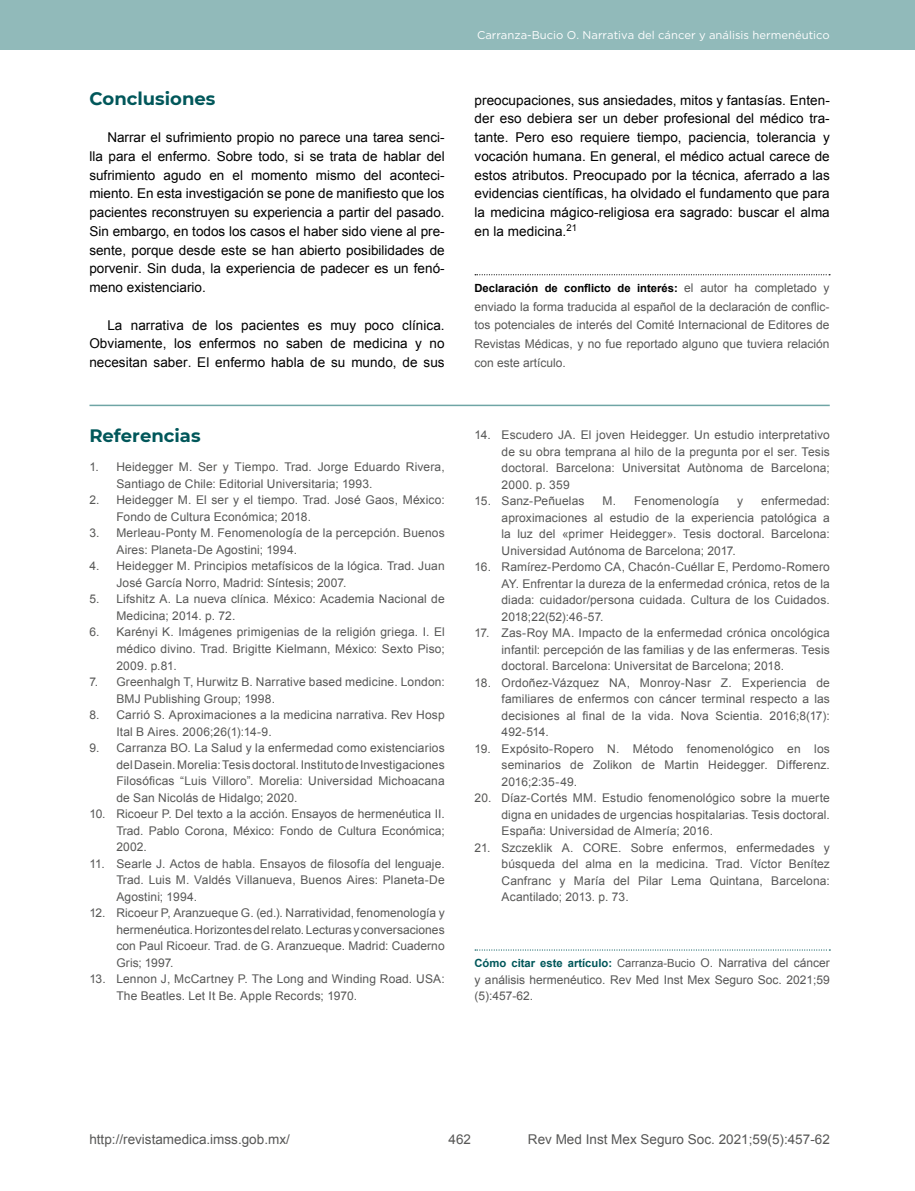
<style>
.page{position:relative;width:915px;height:1191px;background:#fff}
.page>*{position:absolute;margin:0;border:0;box-sizing:border-box;transform-origin:0 0}
.t1{font:700 18px "Montserrat";color:#01575a}
.t2{font:13.5px/18.8px "Arial";letter-spacing:.005em;color:#000;text-align:justify}
.t3{font:13.5px "Arial";color:#575756}
.t4{font:12px/16.5px "Arial";letter-spacing:.01em;color:#575756;text-align:justify}
.t5{font:700 11.25px "Arial";color:#01575a}
.t6{font:11.25px "Gotham";color:#fff}
.t7{font:700 11.25px "Arial";color:#000}
.s1{font-weight:400;font-size:12px;color:#575756}
.s2{font-weight:400;color:#575756}
</style>
<div class="page">
<div style="left:0;top:0;width:914px;height:50px;background:#91baba"></div>
<svg style="left:475px;top:274px;width:354px;height:1px"></svg>
<hr style="left:89px;top:404px;width:740px;height:2px;background:#6fa5a5">
<svg style="left:475px;top:949px;width:355px;height:1px"></svg>
<h1 class="t1" style="left:89px;top:85px;width:127px">Conclusiones</h1>
<p class="t2" style="left:89px;top:128px;width:357px;text-indent:18px">Narrar el sufrimiento propio no parece una tarea senci&shy;lla para el enfermo. Sobre todo, si se trata de hablar del sufrimiento agudo en el momento mismo del aconteci&shy;miento. En esta investigación se pone de manifiesto que los pacientes reconstruyen su experiencia a partir del pasado.<br>Sin embargo, en todos los casos el haber sido viene al pre&shy;sente, porque desde este se han abierto posibilidades de porvenir. Sin duda, la experiencia de padecer es un fenó&shy;meno existenciario.</p>
<p class="t2" style="left:89px;top:316px;width:357px;text-indent:18px">La narrativa de los pacientes es muy poco clínica.<br>Obviamente, los enfermos no saben de medicina y no necesitan saber. El enfermo habla de su mundo, de sus</p>
<h1 class="t1" style="left:89px;top:423px;width:113px">Referencias</h1>
<p class="t4" style="left:116px;top:459px;width:330px;text-indent:-27px">1. Heidegger M. Ser y Tiempo. Trad. Jorge Eduardo Rivera,<br>Santiago de Chile: Editorial Universitaria; 1993.</p>
<p class="t4" style="left:116px;top:492px;width:330px;text-indent:-27px">2. Heidegger M. El ser y el tiempo. Trad. José Gaos, México:<br>Fondo de Cultura Económica; 2018.</p>
<p class="t4" style="left:116px;top:525px;width:330px;text-indent:-27px">3. Merleau-Ponty M. Fenomenología de la percepción. Buenos<br>Aires: Planeta-De Agostini; 1994.</p>
<p class="t4" style="left:116px;top:558px;width:330px;text-indent:-27px">4. Heidegger M. Principios metafísicos de la lógica. Trad. Juan<br>José García Norro, Madrid: Síntesis; 2007.</p>
<p class="t4" style="left:116px;top:591px;width:330px;text-indent:-27px">5. Lifshitz A. La nueva clínica. México: Academia Nacional de<br>Medicina; 2014. p. 72.</p>
<p class="t4" style="left:116px;top:624px;width:330px;text-indent:-27px">6. Karényi K. Imágenes primigenias de la religión griega. I. El médico divino. Trad. Brigitte Kielmann, México: Sexto Piso; 2009. p.81.</p>
<p class="t4" style="left:116px;top:673px;width:330px;text-indent:-27px">7. Greenhalgh T, Hurwitz B. Narrative based medicine. London:<br>BMJ Publishing Group; 1998.</p>
<p class="t4" style="left:116px;top:706px;width:330px;text-indent:-27px">8. Carrió S. Aproximaciones a la medicina narrativa. Rev Hosp<br>Ital B Aires. 2006;26(1):14-9.</p>
<p class="t4" style="left:116px;top:739px;width:330px;text-indent:-27px">9. Carranza BO. La Salud y la enfermedad como existenciarios del Dasein. Morelia: Tesis doctoral. Instituto de Investigaciones Filosóficas “Luis Villoro”. Morelia: Universidad Michoacana de San Nicolás de Hidalgo; 2020.</p>
<p class="t4" style="left:116px;top:805px;width:330px;text-indent:-27px">10. Ricoeur P. Del texto a la acción. Ensayos de hermenéutica II.<br>Trad. Pablo Corona, México: Fondo de Cultura Económica; 2002.</p>
<p class="t4" style="left:116px;top:855px;width:330px;text-indent:-27px">11. Searle J. Actos de habla. Ensayos de filosofía del lenguaje.<br>Trad. Luis M. Valdés Villanueva, Buenos Aires: Planeta-De Agostini; 1994.</p>
<p class="t4" style="left:116px;top:904px;width:330px;text-indent:-27px">12. Ricoeur P, Aranzueque G. (ed.). Narratividad, fenomenología y hermenéutica. Horizontes del relato. Lecturas y conversaciones con Paul Ricoeur. Trad. de G. Aranzueque. Madrid: Cuaderno Gris; 1997.</p>
<p class="t4" style="left:116px;top:970px;width:330px;text-indent:-27px">13. Lennon J, McCartney P. The Long and Winding Road. USA:<br>The Beatles. Let It Be. Apple Records; 1970.</p>
<p class="t6" style="left:477px;top:28px;width:354px">Carranza-Bucio O. Narrativa del cáncer y análisis hermenéutico</p>
<p class="t2" style="left:474px;top:91px;width:356px">preocupaciones, sus ansiedades, mitos y fantasías. Enten&shy;der eso debiera ser un deber profesional del médico tra&shy;tante. Pero eso requiere tiempo, paciencia, tolerancia y vocación humana. En general, el médico actual carece de estos atributos. Preocupado por la técnica, aferrado a las evidencias científicas, ha olvidado el fundamento que para la medicina mágico-religiosa era sagrado: buscar el alma en la medicina.<sup>21</sup></p>
<p class="t7" style="left:474px;top:280px;width:356px">Declaración de conflicto de interés: <span class="s1">el autor ha completado y</span></p>
<p class="t4" style="left:474px;top:297px;width:356px;line-height:18.8px">enviado la forma traducida al español de la declaración de conflic&shy;tos potenciales de interés del Comité Internacional de Editores de Revistas Médicas, y no fue reportado alguno que tuviera relación con este artículo.</p>
<p class="t4" style="left:501px;top:427px;width:330px;text-indent:-27px">14. Escudero JA. El joven Heidegger. Un estudio interpretativo de su obra temprana al hilo de la pregunta por el ser. Tesis doctoral. Barcelona: Universitat Autònoma de Barcelona; 2000. p. 359</p>
<p class="t4" style="left:474px;top:493px;width:111px">15. Sanz-Peñuelas</p>
<p class="t4" style="left:602px;top:493px;width:118px">M. Fenomenología</p>
<p class="t4" style="left:736px;top:493px;width:7px">y</p>
<p class="t4" style="left:501px;top:493px;width:330px;text-indent:260px">enfermedad: aproximaciones al estudio de la experiencia patológica a la luz del «primer Heidegger». Tesis doctoral. Barcelona:<br>Universidad Autónoma de Barcelona; 2017.</p>
<p class="t4" style="left:501px;top:559px;width:330px;text-indent:-27px">16. Ramírez-Perdomo CA, Chacón-Cuéllar E, Perdomo-Romero AY. Enfrentar la dureza de la enfermedad crónica, retos de la diada: cuidador/persona cuidada. Cultura de los Cuidados.<br>2018;22(52):46-57.</p>
<p class="t4" style="left:501px;top:625px;width:330px;text-indent:-27px">17. Zas-Roy MA. Impacto de la enfermedad crónica oncológica infantil: percepción de las familias y de las enfermeras. Tesis doctoral. Barcelona: Universitat de Barcelona; 2018.</p>
<p class="t4" style="left:501px;top:674px;width:330px;text-indent:-27px">18. Ordoñez-Vázquez NA, Monroy-Nasr Z. Experiencia de familiares de enfermos con cáncer terminal respecto a las decisiones al final de la vida. Nova Scientia. 2016;8(17):<br>492-514.</p>
<p class="t4" style="left:501px;top:740px;width:330px;text-indent:-27px">19. Expósito-Ropero N. Método fenomenológico en los seminarios de Zolikon de Martin Heidegger. Differenz.<br>2016;2:35-49.</p>
<p class="t4" style="left:501px;top:790px;width:330px;text-indent:-27px">20. Díaz-Cortés MM. Estudio fenomenológico sobre la muerte digna en unidades de urgencias hospitalarias. Tesis doctoral.<br>España: Universidad de Almería; 2016.</p>
<p class="t4" style="left:501px;top:839px;width:330px;text-indent:-27px">21. Szczeklik A. CORE. Sobre enfermos, enfermedades y búsqueda del alma en la medicina. Trad. Víctor Benítez Canfranc y María del Pilar Lema Quintana, Barcelona:<br>Acantilado; 2013. p. 73.</p>
<p class="t5" style="left:474px;top:955px;width:357px">Cómo citar este artículo: <span class="s2">Carranza-Bucio</span> <span class="s1">O. Narrativa del cáncer</span></p>
<p class="t4" style="left:474px;top:971px;width:357px">y análisis hermenéutico. Rev Med Inst Mex Seguro Soc. 2021;59 (5):457-62.</p>
<p class="t3" style="left:89px;top:1130px;width:202px">http://revistamedica.imss.gob.mx/</p>
<p class="t3" style="left:527px;top:1130px;width:303px">Rev Med Inst Mex Seguro Soc. 2021;59(5):457-62</p>
<p class="t3" style="left:448px;top:1130px;width:24px">462</p>
</div>
